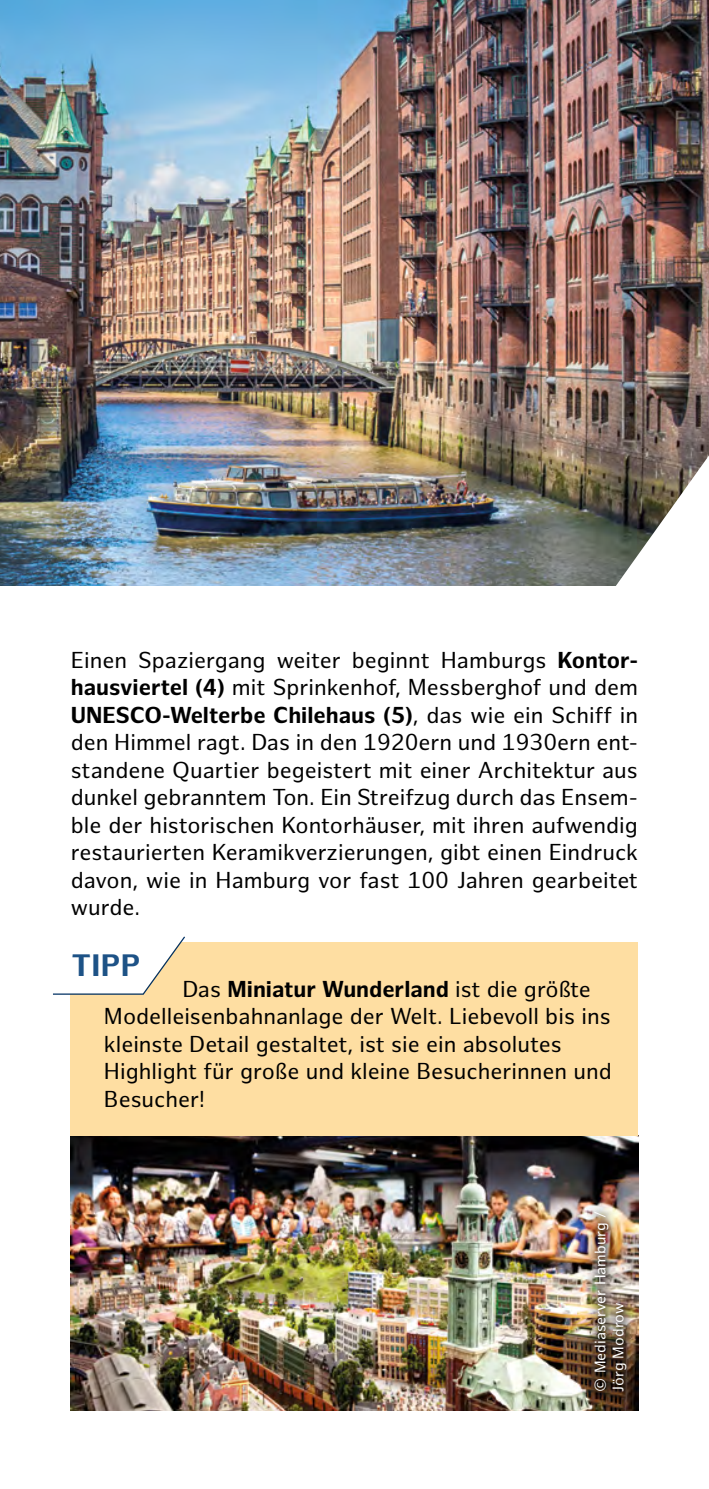
<style>
.page{position:relative;width:709px;height:1489px;background:#fff}
.page>*{position:absolute;margin:0;border:0;box-sizing:border-box;transform-origin:0 0}
.t1{font:700 30.25px "Hamburg Sans";color:#1d5286}
.t2{font:22.5px/27.5px "Hamburg Sans";color:#000}
.t3{font:15px/18px "Hamburg Sans";color:#fff}
.s1{font-weight:700}
</style>
<div class="page">
<img style="left:0;top:0;width:709px;height:585px">
<svg style="left:612px;top:455px;width:97px;height:131px"></svg>
<img style="left:71px;top:1135px;width:567px;height:275px">
<div style="left:71px;top:942px;width:567px;height:193px;background:#fedea2"></div>
<svg style="left:53px;top:936px;width:132px;height:59px"></svg>
<div style="left:582px;top:1200px;width:56px;height:202px;background:#000;opacity:.55"></div>
<p class="t2" style="left:71px;top:646px;width:568px;text-align:justify">Einen Spaziergang weiter beginnt Hamburgs <span class="s1">Kontor&shy;hausviertel (4)</span> mit Sprinkenhof, Messberghof und dem <span class="s1">UNESCO-Welterbe Chilehaus (5)</span>, das wie ein Schiff in den Himmel ragt. Das in den 1920ern und 1930ern ent&shy;standene Quartier begeistert mit einer Architektur aus dunkel gebranntem Ton. Ein Streifzug durch das Ensem&shy;ble der historischen Kontorhäuser, mit ihren aufwendig restaurierten Keramikverzierungen, gibt einen Eindruck davon, wie in Hamburg vor fast 100 Jahren gearbeitet wurde.</p>
<h1 class="t1" style="left:71px;top:947px;width:70px">TIPP</h1>
<p class="t2" style="left:104px;top:975px;width:509px;text-indent:78px">Das <span class="s1">Miniatur Wunderland</span> ist die größte Modelleisenbahnanlage der Welt. Liebevoll bis ins kleinste Detail gestaltet, ist sie ein absolutes Highlight für große und kleine Besucherinnen und Besucher!</p>
<p class="t3" style="left:592px;top:1391px;width:182px;rotate:-90deg">© Mediaserver Hamburg /<br>Jörg Modrow</p>
</div>
